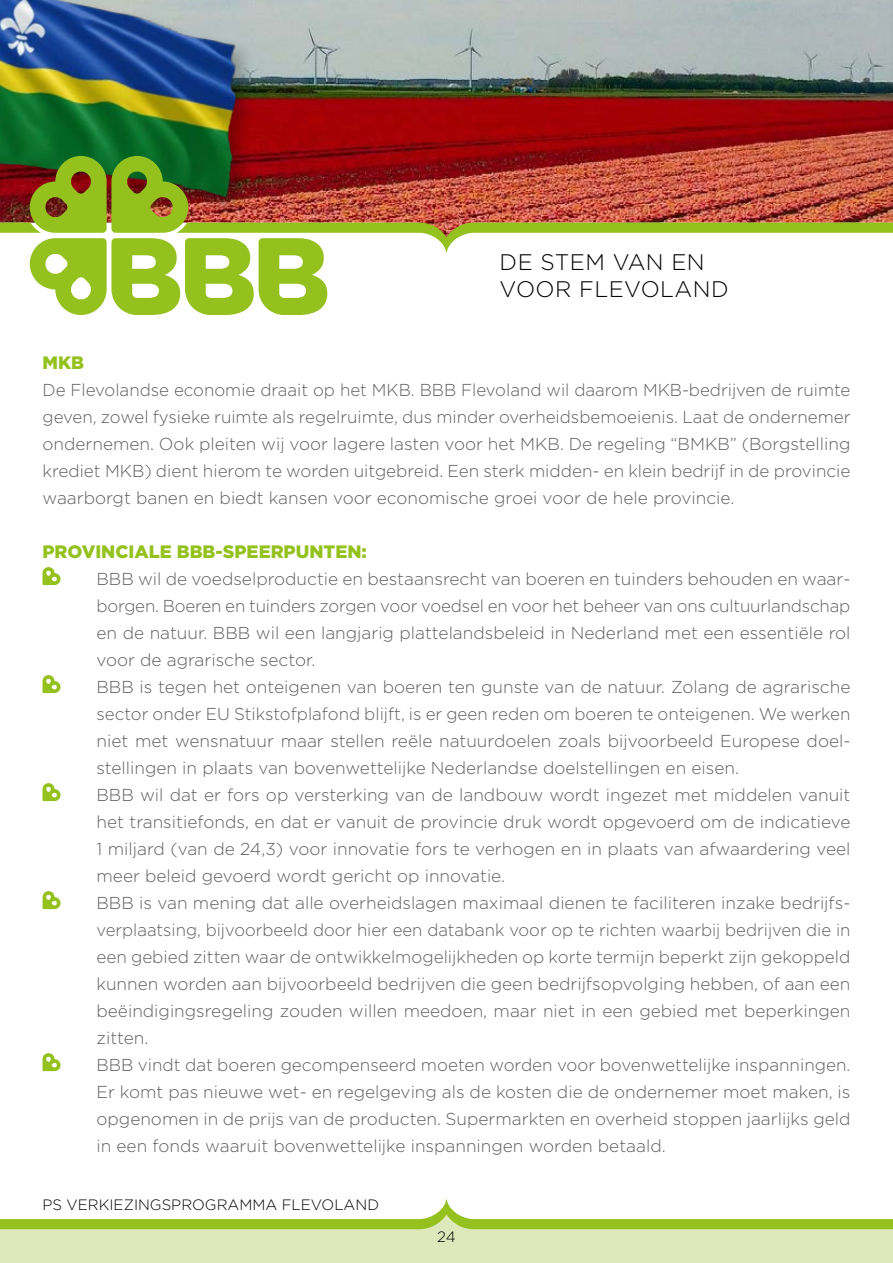
<style>
.page{position:relative;width:893px;height:1263px;background:#fff}
.page>*{position:absolute;margin:0;border:0;box-sizing:border-box;transform-origin:0 0}
.t1{font:300 22.5px/27px "Gotham";letter-spacing:.02em;color:#000}
.t2{font:900 18px "Gotham";color:#95c11f}
.t3{font:300 17.25px/27px "Gotham";color:#5f5e5e;text-align:justify}
.t4{font:300 15px "Gotham";color:#000}
</style>
<div class="page">
<div style="left:0;top:1225px;width:893px;height:38px;background:#dee9bb"></div>
<img style="left:259px;top:0;width:629px;height:156px">
<div style="left:888px;top:0;width:5px;height:218px;background:#000;opacity:.25"></div>
<img style="left:892px;top:0;width:1px;height:156px">
<img style="left:0;top:0;width:259px;height:156px">
<img style="left:0;top:156px;width:893px;height:159px">
<svg style="left:0;top:1198px;width:893px;height:32px"></svg>
<svg style="left:43px;top:567px;width:18px;height:18px"></svg>
<svg style="left:43px;top:675px;width:18px;height:18px"></svg>
<svg style="left:43px;top:783px;width:18px;height:18px"></svg>
<svg style="left:43px;top:891px;width:18px;height:18px"></svg>
<svg style="left:43px;top:1053px;width:18px;height:18px"></svg>
<h1 class="t1" style="left:500px;top:248px;width:231px">DE STEM VAN EN<br>VOOR FLEVOLAND</h1>
<p class="t2" style="left:43px;top:352px;width:43px">MKB</p>
<p class="t3" style="left:43px;top:376px;width:809px">De Flevolandse economie draait op het MKB. BBB Flevoland wil daarom MKB-bedrijven de ruimte geven, zowel fysieke ruimte als regelruimte, dus minder overheidsbemoeienis. Laat de ondernemer ondernemen. Ook pleiten wij voor lagere lasten voor het MKB. De regeling “BMKB” (Borgstelling krediet MKB) dient hierom te worden uitgebreid. Een sterk midden- en klein bedrijf in de provincie waarborgt banen en biedt kansen voor economische groei voor de hele provincie.</p>
<p class="t2" style="left:43px;top:541px;width:326px">PROVINCIALE BBB-SPEERPUNTEN:</p>
<p class="t3" style="left:97px;top:565px;width:755px;text-align:left">BBB wil de voedselproductie en bestaansrecht van boeren en tuinders behouden en waar&shy;borgen. Boeren en tuinders zorgen voor voedsel en voor het beheer van ons cultuurlandschap en de natuur. BBB wil een langjarig plattelandsbeleid in Nederland met een essentiële rol voor de agrarische sector.<br>BBB is tegen het onteigenen van boeren ten gunste van de natuur. Zolang de agrarische sector onder EU Stikstofplafond blijft, is er geen reden om boeren te onteigenen. We werken niet met wensnatuur maar stellen reële natuurdoelen zoals bijvoorbeeld Europese doel&shy;stellingen in plaats van bovenwettelijke Nederlandse doelstellingen en eisen.<br>BBB wil dat er fors op versterking van de landbouw wordt ingezet met middelen vanuit het transitiefonds, en dat er vanuit de provincie druk wordt opgevoerd om de indicatieve 1 miljard (van de 24,3) voor innovatie fors te verhogen en in plaats van afwaardering veel meer beleid gevoerd wordt gericht op innovatie.<br>BBB is van mening dat alle overheidslagen maximaal dienen te faciliteren inzake bedrijfs&shy;verplaatsing, bijvoorbeeld door hier een databank voor op te richten waarbij bedrijven die in een gebied zitten waar de ontwikkelmogelijkheden op korte termijn beperkt zijn gekoppeld kunnen worden aan bijvoorbeeld bedrijven die geen bedrijfsopvolging hebben, of aan een beëindigingsregeling zouden willen meedoen, maar niet in een gebied met beperkingen zitten.<br>BBB vindt dat boeren gecompenseerd moeten worden voor bovenwettelijke inspanningen.<br>Er komt pas nieuwe wet- en regelgeving als de kosten die de ondernemer moet maken, is opgenomen in de prijs van de producten. Supermarkten en overheid stoppen jaarlijks geld in een fonds waaruit bovenwettelijke inspanningen worden betaald.</p>
<p class="t4" style="left:43px;top:1196px;width:338px">PS VERKIEZINGSPROGRAMMA FLEVOLAND</p>
<p class="t4" style="left:437px;top:1229px;width:20px">24</p>
</div>
